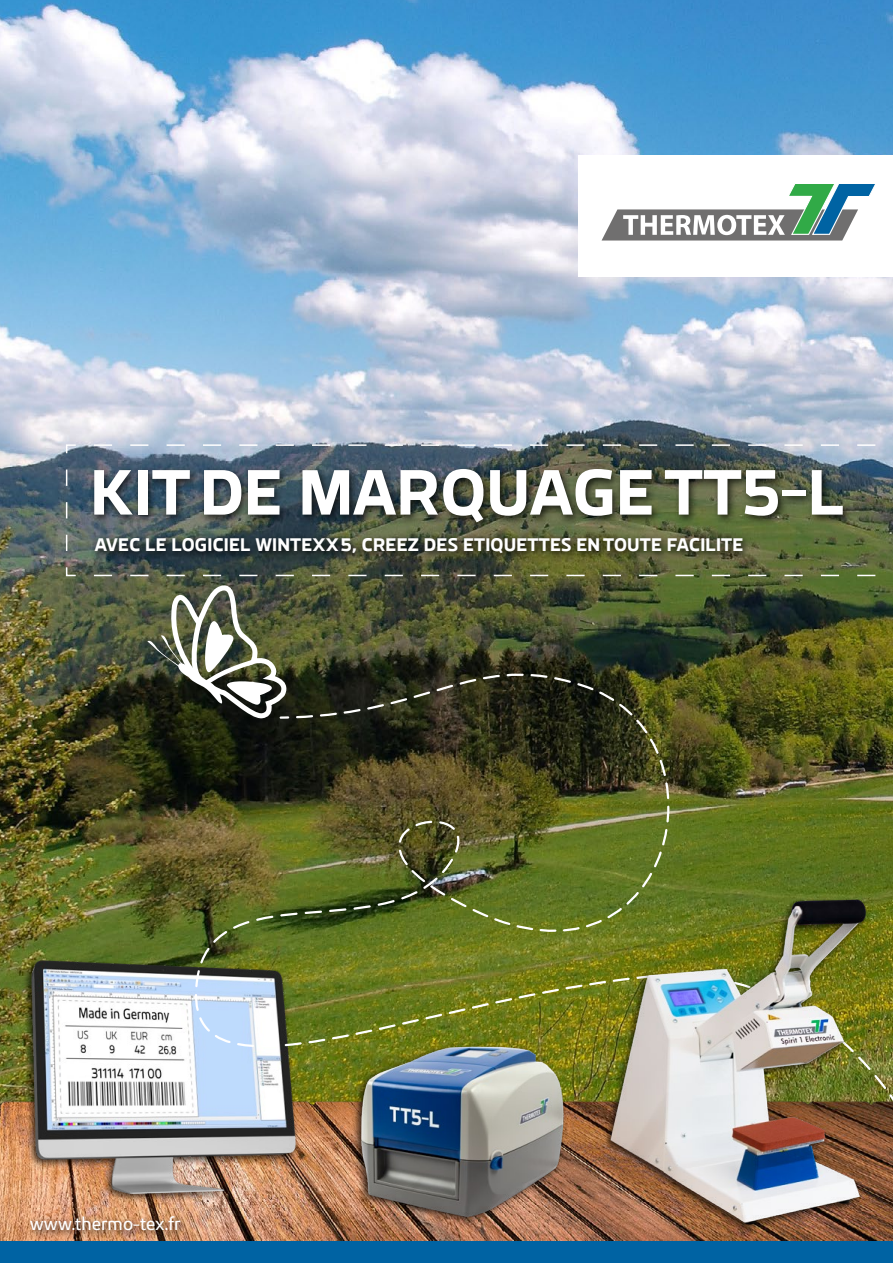
<style>
.page{position:relative;width:893px;height:1263px;background:#fff}
.page>*{position:absolute;margin:0;border:0;box-sizing:border-box;transform-origin:0 0}
.t1{font:700 63px "Kuro";letter-spacing:.005em;color:#fff}
.t2{font:700 18px "Kuro";letter-spacing:.01em;color:#fff}
.t3{font:500 18px "Kuro";color:#fff}
</style>
<div class="page">
<img style="left:0;top:0;width:893px;height:79px">
<img style="left:0;top:79px;width:893px;height:1163px">
<img style="left:65px;top:444px;width:828px;height:133px">
<div style="left:90px;top:465px;width:763px;height:67px;background:#000;opacity:.75"></div>
<svg style="left:90px;top:533px;width:662px;height:29px"></svg>
<div style="left:26px;top:1211px;width:164px;height:29px;background:#000;opacity:.8"></div>
<div style="left:351px;top:1043px;width:216px;height:183px;background:#000;opacity:.7"></div>
<img style="left:324px;top:1213px;width:249px;height:8px">
<div style="left:0;top:1242px;width:893px;height:21px;background:#0063a3"></div>
<img style="left:15px;top:937px;width:298px;height:279px">
<img style="left:194px;top:681px;width:699px;height:532px">
<img style="left:573px;top:879px;width:320px;height:363px">
<div style="left:579px;top:155px;width:314px;height:121px;background:#fff"></div>
<svg style="left:602px;top:184px;width:273px;height:56px"></svg>
<svg style="left:147px;top:582px;width:426px;height:138px"></svg>
<h1 class="t1" style="left:90px;top:452px;width:755px">KIT DE MARQUAGE TT5-L</h1>
<p class="t2" style="left:94px;top:533px;width:651px">AVEC LE LOGICIEL WINTEXX 5, CREEZ DES ETIQUETTES EN TOUTE FACILITE</p>
<p class="t3" style="left:30px;top:1212px;width:152px">www.thermo-tex.fr</p>
</div>
